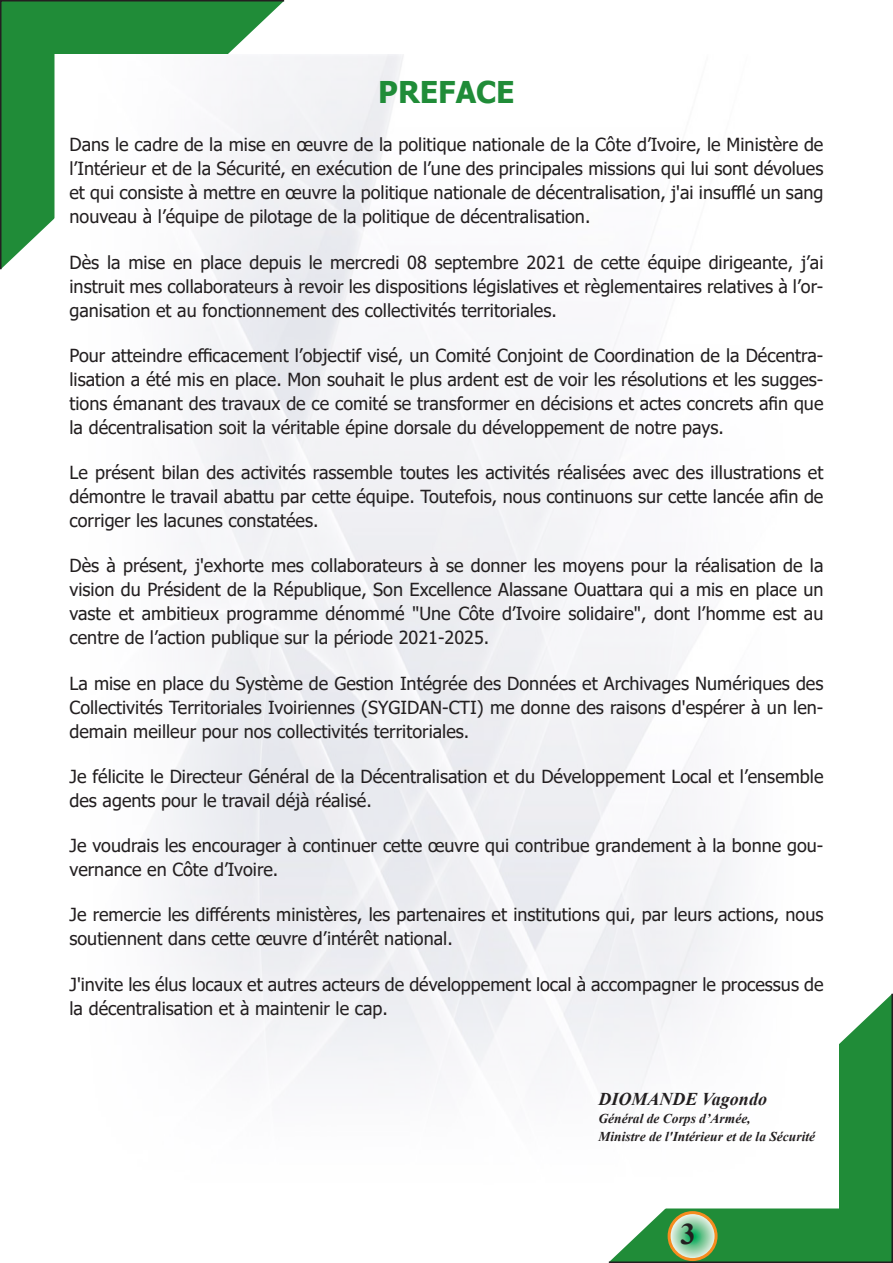
<style>
.page{position:relative;width:893px;height:1263px;background:#fff}
.page>*{position:absolute;margin:0;border:0;box-sizing:border-box;transform-origin:0 0}
.t1{font:700 30px "Tahoma";color:#208c38}
.t2{font:700 30px "Times New Roman";color:#231f20}
.Style_de_paragraphe{font:18px/24px "Tahoma";color:#231f20;text-align:justify}
.t3{font:italic 700 18px "Times New Roman";color:#231f20}
.t4{font:italic 700 13.5px "Times New Roman";color:#231f20}
</style>
<div class="page">
<svg style="left:608px;top:993px;width:285px;height:270px"></svg>
<svg style="left:0;top:0;width:285px;height:270px"></svg>
<svg style="left:669px;top:1212px;width:47px;height:47px"></svg>
<div style="left:668px;top:1211px;width:49px;height:50px;border:3px solid #f68c1f;border-radius:50%"></div>
<img style="left:54px;top:54px;width:785px;height:1155px">
<p class="t1" style="left:378px;top:71px;width:138px">PREFACE</p>
<p class="Style_de_paragraphe" style="left:70px;top:134px;width:755px">Dans le cadre de la mise en œuvre de la politique nationale de la Côte d’Ivoire, le Ministère de l’Intérieur et de la Sécurité, en exécution de l’une des principales missions qui lui sont dévolues et qui consiste à mettre en œuvre la politique nationale de décentralisation, j'ai insufflé un sang nouveau à l’équipe de pilotage de la politique de décentralisation.</p>
<p class="Style_de_paragraphe" style="left:70px;top:251px;width:755px">Dès la mise en place depuis le mercredi 08 septembre 2021 de cette équipe dirigeante, j’ai instruit mes collaborateurs à revoir les dispositions législatives et règlementaires relatives à l’or&shy;ganisation et au fonctionnement des collectivités territoriales.</p>
<p class="Style_de_paragraphe" style="left:70px;top:344px;width:755px">Pour atteindre efficacement l’objectif visé, un Comité Conjoint de Coordination de la Décentra&shy;lisation a été mis en place. Mon souhait le plus ardent est de voir les résolutions et les sugges&shy;tions émanant des travaux de ce comité se transformer en décisions et actes concrets afin que la décentralisation soit la véritable épine dorsale du développement de notre pays.</p>
<p class="Style_de_paragraphe" style="left:70px;top:461px;width:755px">Le présent bilan des activités rassemble toutes les activités réalisées avec des illustrations et démontre le travail abattu par cette équipe. Toutefois, nous continuons sur cette lancée afin de corriger les lacunes constatées.</p>
<p class="Style_de_paragraphe" style="left:70px;top:555px;width:755px">Dès à présent, j'exhorte mes collaborateurs à se donner les moyens pour la réalisation de la vision du Président de la République, Son Excellence Alassane Ouattara qui a mis en place un vaste et ambitieux programme dénommé "Une Côte d’Ivoire solidaire", dont l’homme est au centre de l’action publique sur la période 2021-2025.</p>
<p class="Style_de_paragraphe" style="left:70px;top:672px;width:755px">La mise en place du Système de Gestion Intégrée des Données et Archivages Numériques des Collectivités Territoriales Ivoiriennes (SYGIDAN-CTI) me donne des raisons d'espérer à un len&shy;demain meilleur pour nos collectivités territoriales.</p>
<p class="Style_de_paragraphe" style="left:70px;top:765px;width:755px">Je félicite le Directeur Général de la Décentralisation et du Développement Local et l’ensemble des agents pour le travail déjà réalisé.</p>
<p class="Style_de_paragraphe" style="left:70px;top:835px;width:755px">Je voudrais les encourager à continuer cette œuvre qui contribue grandement à la bonne gou&shy;vernance en Côte d’Ivoire.</p>
<p class="Style_de_paragraphe" style="left:70px;top:904px;width:755px">Je remercie les différents ministères, les partenaires et institutions qui, par leurs actions, nous soutiennent dans cette œuvre d’intérêt national.</p>
<p class="Style_de_paragraphe" style="left:70px;top:973px;width:755px">J'invite les élus locaux et autres acteurs de développement local à accompagner le processus de la décentralisation et à maintenir le cap.</p>
<p class="t3" style="left:598px;top:1086px;width:170px">DIOMANDE Vagondo</p>
<p class="t4" style="left:598px;top:1109px;width:154px">Général de Corps d’Armée,</p>
<p class="t4" style="left:598px;top:1127px;width:218px">Ministre de l'Intérieur et de la Sécurité</p>
<h1 class="t2" style="left:680px;top:1212px;width:16px">3</h1>
</div>
